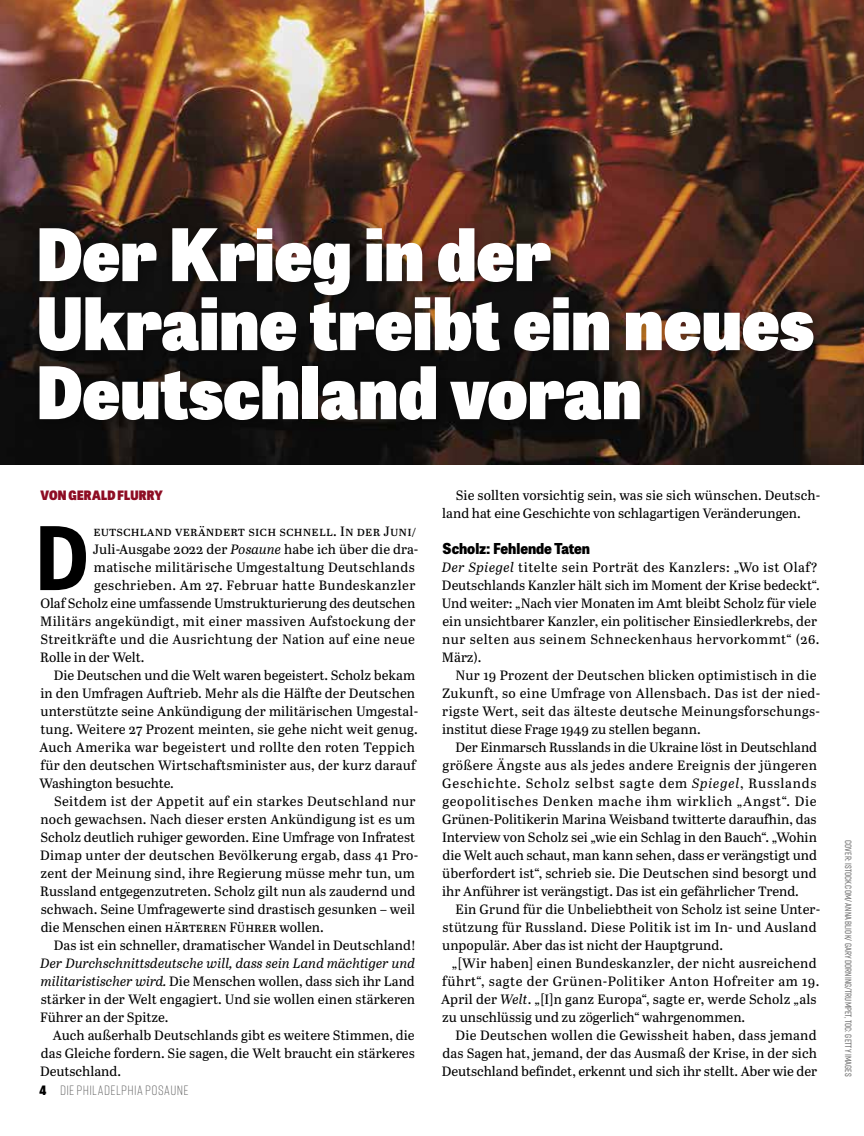
<style>
.page{position:relative;width:864px;height:1136px;background:#fff}
.page>*{position:absolute;margin:0;border:0;box-sizing:border-box;transform-origin:0 0}
.t1{font:700 87px "Tablet Gothic Narrow";color:#000}
.t2{font:800 72px/69px "Tablet Gothic Narrow";letter-spacing:.005em;color:#fff}
.t3{font:800 15px "Tablet Gothic Narrow";color:#000}
.t4{font:13.5px/18px "Abril Text";letter-spacing:.005em;color:#000}
.t5{font:13.5px "Abril Text";letter-spacing:.025em;color:#000}
.t6{font:300 13.5px "Rift Soft";letter-spacing:.03em;color:#636363}
.t7{font:800 12.9px "Tablet Gothic Narrow";letter-spacing:.015em;color:#8e0d24}
.t8{font:500 9px "Rift Soft";letter-spacing:.01em;color:#636363}
.s1{font-style:italic}
.s2{font-family:"Tablet Gothic Narrow";font-weight:800;font-size:12.9px;color:#000}
</style>
<div class="page">
<img style="left:0;top:0;width:863px;height:464px">
<div style="left:34px;top:223px;width:790px;height:208px;background:#000;opacity:.25"></div>
<h2 class="t2" style="left:37px;top:217px;width:778px">Der Krieg in der<br>Ukraine treibt ein neues<br>Deutschland voran</h2>
<p class="t7" style="left:40px;top:485px;width:124px">VON GERALD FLURRY</p>
<h1 class="t1" style="left:34px;top:497px;width:57px">D</h1>
<p class="t4" style="left:93px;top:521px;width:324px">eutschland verändert sich schnell. In der Juni/</p>
<p class="t4" style="left:93px;top:539px;width:327px">Juli-Ausgabe 2022 der <span class="s1">Posaune</span> habe ich über die dra-</p>
<p class="t4" style="left:94px;top:557px;width:322px">matische militärische Umgestaltung Deutschlands</p>
<p class="t5" style="left:94px;top:575px;width:322px">geschrieben. Am 27. Februar hatte Bundeskanzler</p>
<p class="t4" style="left:40px;top:593px;width:376px">Olaf Scholz eine umfassende Umstrukturierung des deutschen</p>
<p class="t4" style="left:40px;top:611px;width:376px">Militärs angekündigt, mit einer massiven Aufstockung der</p>
<p class="t4" style="left:40px;top:629px;width:376px">Streitkräfte und die Ausrichtung der Nation auf eine neue</p>
<p class="t4" style="left:40px;top:647px;width:106px">Rolle in der Welt.</p>
<p class="t4" style="left:54px;top:665px;width:363px">Die Deutschen und die Welt waren begeistert. Scholz bekam</p>
<p class="t4" style="left:40px;top:683px;width:376px">in den Umfragen Auftrieb. Mehr als die Hälfte der Deutschen</p>
<p class="t4" style="left:40px;top:701px;width:379px">unterstützte seine Ankündigung der militärischen Umgestal-</p>
<p class="t4" style="left:40px;top:719px;width:379px">tung. Weitere 27 Prozent meinten, sie gehe nicht weit genug.</p>
<p class="t4" style="left:39px;top:737px;width:377px">Auch Amerika war begeistert und rollte den roten Teppich</p>
<p class="t4" style="left:40px;top:755px;width:377px">für den deutschen Wirtschaftsminister aus, der kurz darauf</p>
<p class="t4" style="left:39px;top:773px;width:136px">Washington besuchte.</p>
<p class="t4" style="left:54px;top:791px;width:363px">Seitdem ist der Appetit auf ein starkes Deutschland nur</p>
<p class="t4" style="left:40px;top:809px;width:376px">noch gewachsen. Nach dieser ersten Ankündigung ist es um</p>
<p class="t4" style="left:40px;top:827px;width:376px">Scholz deutlich ruhiger geworden. Eine Umfrage von Infratest</p>
<p class="t4" style="left:40px;top:845px;width:379px">Dimap unter der deutschen Bevölkerung ergab, dass 41 Pro-</p>
<p class="t4" style="left:41px;top:863px;width:376px">zent der Meinung sind, ihre Regierung müsse mehr tun, um</p>
<p class="t4" style="left:40px;top:881px;width:376px">Russland entgegenzutreten. Scholz gilt nun als zaudernd und</p>
<p class="t4" style="left:41px;top:899px;width:376px">schwach. Seine Umfragewerte sind drastisch gesunken – weil</p>
<p class="t4" style="left:41px;top:917px;width:284px">die Menschen einen härteren Führer wollen.</p>
<p class="t4" style="left:54px;top:935px;width:364px">Das ist ein schneller, dramatischer Wandel in Deutschland!</p>
<p class="t4" style="left:40px;top:953px;width:376px;text-align:justify"><span class="s1">Der Durchschnittsdeutsche will, dass sein Land mächtiger und militaristischer wird.</span> Die Menschen wollen, dass sich ihr Land stärker in der Welt engagiert. Und sie wollen einen stärkeren Führer an der Spitze.</p>
<p class="t4" style="left:40px;top:1025px;width:376px;text-align:justify;text-indent:13px">Auch außerhalb Deutschlands gibt es weitere Stimmen, die das Gleiche fordern. Sie sagen, die Welt braucht ein stärkeres Deutschland.</p>
<p class="t6" style="left:39px;top:1080px;width:150px"><span class="s2">4</span> DIE PHILADELPHIA POSAUNE</p>
<p class="t4" style="left:442px;top:485px;width:379px;text-indent:14px">Sie sollten vorsichtig sein, was sie sich wünschen. Deutsch&shy;land hat eine Geschichte von schlagartigen Veränderungen.</p>
<p class="t3" style="left:442px;top:537px;width:149px">Scholz: Fehlende Taten</p>
<p class="t4" style="left:441px;top:557px;width:379px"><span class="s1">Der Spiegel</span> titelte sein Porträt des Kanzlers: „Wo ist Olaf?<br>Deutschlands Kanzler hält sich im Moment der Krise bedeckt“.<br>Und weiter: „Nach vier Monaten im Amt bleibt Scholz für viele ein unsichtbarer Kanzler, ein politischer Einsiedlerkrebs, der nur selten aus seinem Schneckenhaus hervorkommt“ (26.<br>März).</p>
<p class="t4" style="left:442px;top:665px;width:379px;text-indent:13px">Nur 19 Prozent der Deutschen blicken optimistisch in die Zukunft, so eine Umfrage von Allensbach. Das ist der nied&shy;rigste Wert, seit das älteste deutsche Meinungsforschungs&shy;institut diese Frage 1949 zu stellen begann.</p>
<p class="t4" style="left:442px;top:737px;width:376px;text-align:justify;text-indent:13px">Der Einmarsch Russlands in die Ukraine löst in Deutschland größere Ängste aus als jedes andere Ereignis der jüngeren Geschichte. Scholz selbst sagte dem <span class="s1">Spiegel</span>, Russlands geopolitisches Denken mache ihm wirklich „Angst“. Die Grünen-Politikerin Marina Weisband twitterte daraufhin, das Interview von Scholz sei „wie ein Schlag in den Bauch“. „Wohin die Welt auch schaut, man kann sehen, dass er verängstigt und überfordert ist“, schrieb sie. Die Deutschen sind besorgt und ihr Anführer ist verängstigt. Das ist ein gefährlicher Trend.</p>
<p class="t4" style="left:442px;top:899px;width:379px;text-indent:13px">Ein Grund für die Unbeliebtheit von Scholz ist seine Unter&shy;stützung für Russland. Diese Politik ist im In- und Ausland unpopulär. Aber das ist nicht der Hauptgrund.</p>
<p class="t4" style="left:441px;top:953px;width:379px;text-indent:11px">„[Wir haben] einen Bundeskanzler, der nicht ausreichend führt“, sagte der Grünen-Politiker Anton Hofreiter am 19.<br>April der <span class="s1">Welt</span>. „[I]n ganz Europa“, sagte er, werde Scholz „als zu unschlüssig und zu zögerlich“ wahrgenommen.</p>
<p class="t4" style="left:442px;top:1025px;width:377px;text-align:justify;text-indent:14px">Die Deutschen wollen die Gewissheit haben, dass jemand das Sagen hat, jemand, der das Ausmaß der Krise, in der sich Deutschland befindet, erkennt und sich ihr stellt. Aber wie der</p>
<p class="t8" style="left:854px;top:840px;width:237px;rotate:90deg">COVER: ISTOCK.COM/ ANNA BLIOK/ GARY DORNING/TRUMPET, TOC: GETTY IMAGES</p>
</div>
